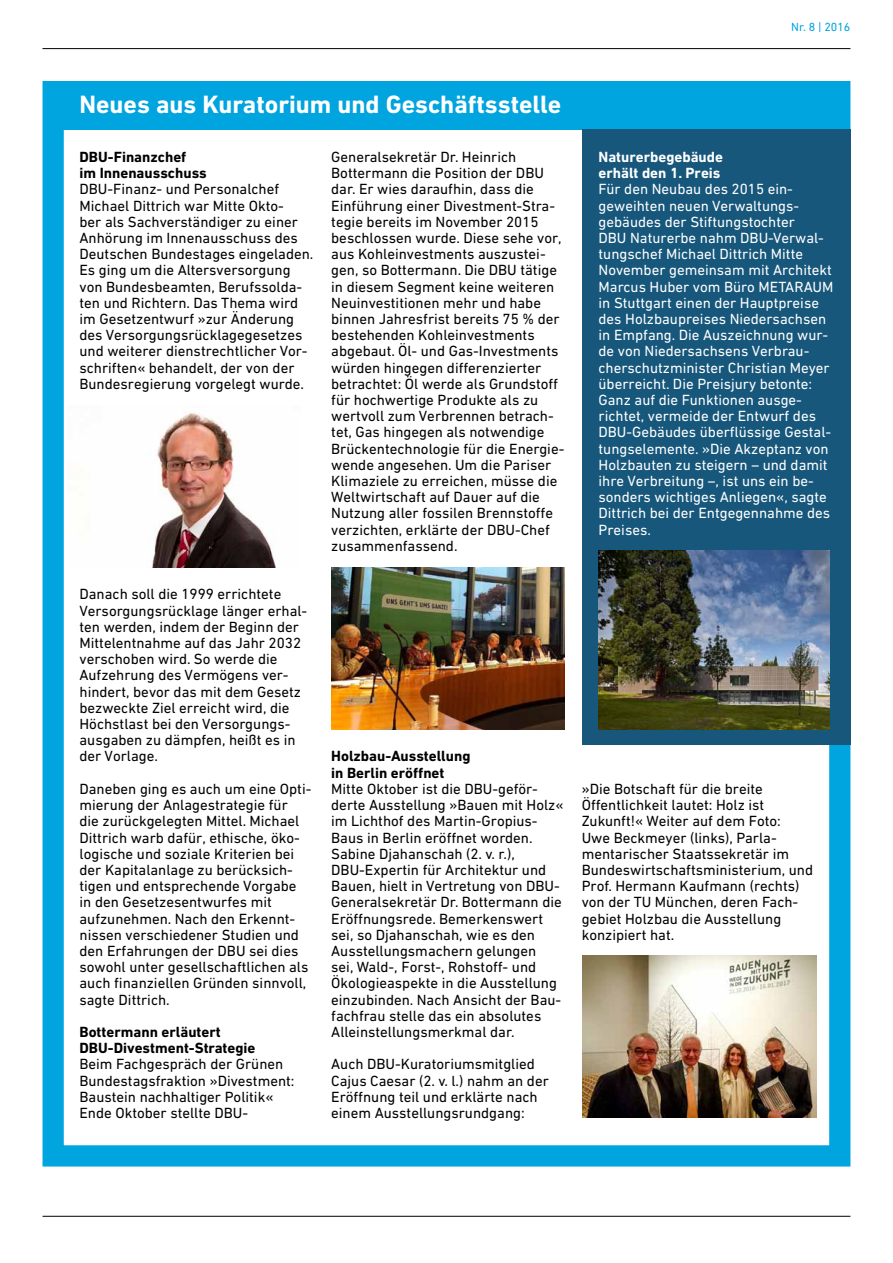
<style>
.page{position:relative;width:893px;height:1263px;background:#fff}
.page>*{position:absolute;margin:0;border:0;box-sizing:border-box;transform-origin:0 0}
.Überschrift_17pt_wei{font:700 25.5px "DIN Next W1 G";color:#fff}
.Text_10pt_schwarz{font:15px/16.2px "DIN Next W1 G";color:#000}
.t1{font:15px/16.2px "DIN Next W1 G";color:#fff}
.Überschrift_10pt_sch{font:700 15px/16.2px "DIN Next W1 G";color:#000}
.t2{font:700 15px/16.2px "DIN Next W1 G";color:#fff}
.t3{font:12px "DIN Next W1 G";color:#00a4df}
</style>
<div class="page">
<hr style="left:43px;top:1216px;width:807px;height:1px;background:#000">
<div style="left:51px;top:97px;width:786px;height:33px;background:#00a4df"></div>
<div style="left:43px;top:81px;width:807px;height:1085px;border:21px solid #00a4df"></div>
<div style="left:582px;top:130px;width:268px;height:615px;background:#16577b"></div>
<img style="left:599px;top:551px;width:230px;height:178px">
<img style="left:583px;top:956px;width:233px;height:162px">
<img style="left:331px;top:567px;width:233px;height:162px">
<img style="left:152px;top:412px;width:124px;height:155px">
<hr style="left:43px;top:48px;width:807px;height:1px;background:#000">
<p class="t3" style="left:791px;top:20px;width:61px">Nr. 8 | 2016</p>
<p class="Überschrift_17pt_wei" style="left:80px;top:90px;width:483px">Neues aus Kuratorium und Geschäftsstelle</p>
<h1 class="Überschrift_10pt_sch" style="left:80px;top:149px;width:129px">DBU-Finanzchef<br>im Innenausschuss</h1>
<p class="Text_10pt_schwarz" style="left:80px;top:181px;width:235px">DBU-Finanz- und Personalchef Michael Dittrich war Mitte Okto-<br>ber als Sachverständiger zu einer Anhörung im Innenausschuss des Deutschen Bundestages eingeladen.<br>Es ging um die Altersversorgung von Bundesbeamten, Berufssolda&shy;ten und Richtern. Das Thema wird im Gesetzentwurf »zur Änderung des Versorgungsrücklagegesetzes und weiterer dienstrechtlicher Vor&shy;schriften« behandelt, der von der Bundesregierung vorgelegt wurde.</p>
<p class="Text_10pt_schwarz" style="left:80px;top:586px;width:229px">Danach soll die 1999 errichtete<br>Versorgungsrücklage länger erhal&shy;ten werden, indem der Beginn der<br>Mittelentnahme auf das Jahr 2032 verschoben wird. So werde die<br>Aufzehrung des Vermögens ver&shy;hindert, bevor das mit dem Gesetz bezweckte Ziel erreicht wird, die<br>Höchstlast bei den Versorgungs&shy;ausgaben zu dämpfen, heißt es in der Vorlage.</p>
<p class="Text_10pt_schwarz" style="left:80px;top:780px;width:233px">Daneben ging es auch um eine Opti&shy;mierung der Anlagestrategie für<br>die zurückgelegten Mittel. Michael<br>Dittrich warb dafür, ethische, öko&shy;logische und soziale Kriterien bei der Kapitalanlage zu berücksich&shy;tigen und entsprechende Vorgabe in den Gesetzesentwurfes mit aufzunehmen. Nach den Erkennt&shy;nissen verschiedener Studien und den Erfahrungen der DBU sei dies sowohl unter gesellschaftlichen als auch finanziellen Gründen sinnvoll, sagte Dittrich.</p>
<h1 class="Überschrift_10pt_sch" style="left:80px;top:1024px;width:177px">Bottermann erläutert<br>DBU-Divestment-Strategie</h1>
<p class="Text_10pt_schwarz" style="left:80px;top:1056px;width:217px">Beim Fachgespräch der Grünen<br>Bundestagsfraktion »Divestment:<br>Baustein nachhaltiger Politik«<br>Ende Oktober stellte DBU-</p>
<p class="Text_10pt_schwarz" style="left:331px;top:149px;width:235px">Generalsekretär Dr. Heinrich Bottermann die Position der DBU dar. Er wies daraufhin, dass die Einführung einer Divestment-Stra&shy;tegie bereits im November 2015 beschlossen wurde. Diese sehe vor, aus Kohleinvestments auszustei&shy;gen, so Bottermann. Die DBU tätige in diesem Segment keine weiteren Neuinvestitionen mehr und habe binnen Jahresfrist bereits 75 % der bestehenden Kohleinvestments abgebaut. Öl- und Gas-Investments würden hingegen differenzierter betrachtet: Öl werde als Grundstoff für hochwertige Produkte als zu wertvoll zum Verbrennen betrach&shy;tet, Gas hingegen als notwendige Brückentechnologie für die Energie&shy;wende angesehen. Um die Pariser Klimaziele zu erreichen, müsse die Weltwirtschaft auf Dauer auf die Nutzung aller fossilen Brennstoffe verzichten, erklärte der DBU-Chef zusammenfassend.</p>
<h1 class="Überschrift_10pt_sch" style="left:331px;top:748px;width:141px">Holzbau-Ausstellung in Berlin eröffnet</h1>
<p class="Text_10pt_schwarz" style="left:331px;top:780px;width:234px">Mitte Oktober ist die DBU-geför&shy;derte Ausstellung »Bauen mit Holz« im Lichthof des Martin-Gropius-Baus in Berlin eröffnet worden.<br>Sabine Djahanschah (2. v. r.), DBU-Expertin für Architektur und Bauen, hielt in Vertretung von DBU-Generalsekretär Dr. Bottermann die Eröffnungsrede. Bemerkenswert sei, so Djahanschah, wie es den Ausstellungsmachern gelungen<br>sei, Wald-, Forst-, Rohstoff- und Ökologieaspekte in die Ausstellung einzubinden. Nach Ansicht der Bau&shy;fachfrau stelle das ein absolutes Alleinstellungsmerkmal dar.</p>
<p class="Text_10pt_schwarz" style="left:331px;top:1056px;width:219px">Auch DBU-Kuratoriumsmitglied<br>Cajus Caesar (2. v. l.) nahm an der<br>Eröffnung teil und erklärte nach einem Ausstellungsrundgang:</p>
<p class="t2" style="left:599px;top:149px;width:126px">Naturerbegebäude erhält den 1. Preis</p>
<p class="t1" style="left:599px;top:181px;width:236px">Für den Neubau des 2015 ein&shy;geweihten neuen Verwaltungs&shy;gebäudes der Stiftungstochter<br>DBU Naturerbe nahm DBU-Verwal&shy;tungschef Michael Dittrich Mitte<br>November gemeinsam mit Architekt<br>Marcus Huber vom Büro METARAUM in Stuttgart einen der Hauptpreise des Holzbaupreises Niedersachsen in Empfang. Die Auszeichnung wur&shy;de von Niedersachsens Verbrau&shy;cherschutzminister Christian Meyer überreicht. Die Preisjury betonte:<br>Ganz auf die Funktionen ausge&shy;richtet, vermeide der Entwurf des<br>DBU-Gebäudes überflüssige Gestal&shy;tungselemente. »Die Akzeptanz von<br>Holzbauten zu steigern – und damit ihre Verbreitung –, ist uns ein be&shy;sonders wichtiges Anliegen«, sagte<br>Dittrich bei der Entgegennahme des<br>Preises.</p>
<p class="Text_10pt_schwarz" style="left:582px;top:780px;width:233px">»Die Botschaft für die breite<br>Öffentlichkeit lautet: Holz ist<br>Zukunft!« Weiter auf dem Foto:<br>Uwe Beckmeyer (links), Parla&shy;mentarischer Staatssekretär im<br>Bundeswirtschaftsministerium, und<br>Prof. Hermann Kaufmann (rechts) von der TU München, deren Fach&shy;gebiet Holzbau die Ausstellung konzipiert hat.</p>
</div>
